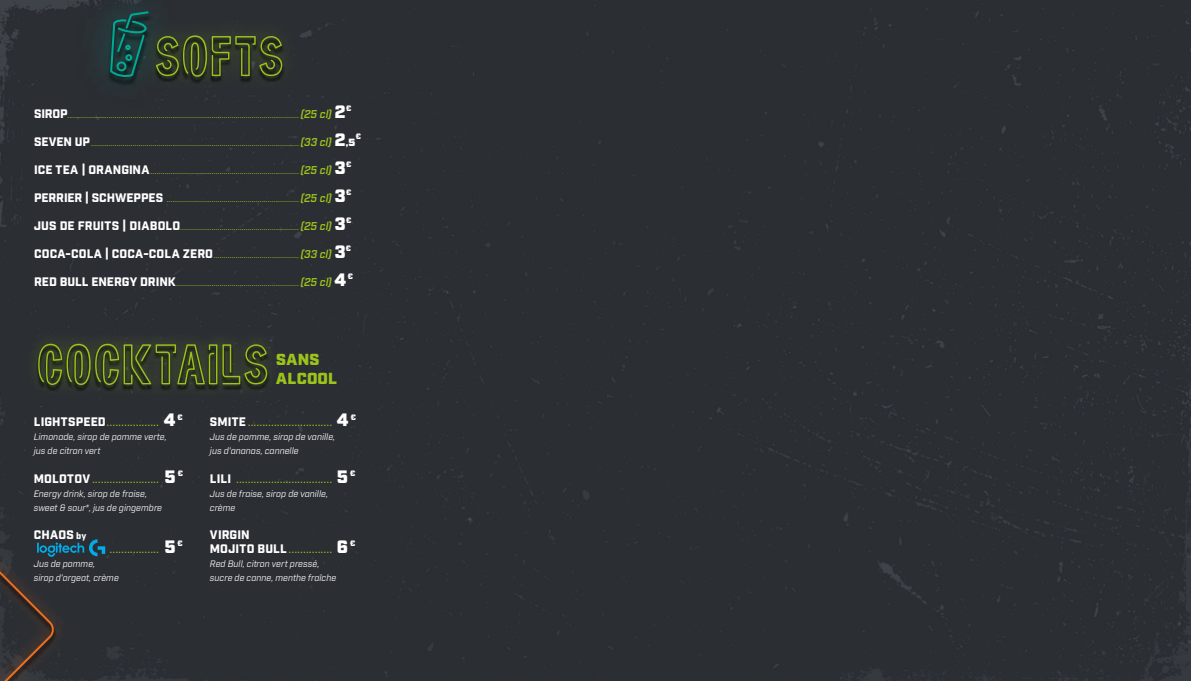
<style>
.page{position:relative;width:1191px;height:681px;background:#fff}
.page>*{position:absolute;margin:0;border:0;box-sizing:border-box;transform-origin:0 0}
.t1{font:50px "Neoneon";letter-spacing:-.015em;color:#9bc31c}
.t2{font:900 16px/19.2px "Industry";letter-spacing:.02em;color:#9bc31c}
.t3{font:13px "Industry";color:#9bc31c}
.t4{font:900 12px "Industry";letter-spacing:.015em;color:#fff}
.t5{font:italic 9px "Industry";color:#9bc31c}
.t6{font:italic 9px/14px "Industry";letter-spacing:.005em;color:#fff}
.t7{font:900 7.8px "Industry";color:#fff}
.s1{font-weight:900;font-style:normal;font-size:12px;color:#fff}
.s2{font-weight:600;font-size:11px}
.s3{font-weight:900;font-style:normal;font-size:17.9px;color:#fff}
.s4{font-weight:900;font-style:normal;font-size:10px;color:#fff}
.s5{font-weight:900;font-size:12px;color:#fff}
.s6{font-weight:900;font-size:17.9px;color:#fff}
.s7{font-size:9px}
</style>
<div class="page">
<div style="left:0;top:0;width:1191px;height:680px;background:#2b2e33"></div>
<div style="left:137px;top:15px;width:165px;height:81px;background:#9bc31c;opacity:.5"></div>
<svg style="left:64px;top:0;width:125px;height:134px"></svg>
<div style="left:22px;top:329px;width:260px;height:72px;background:#9bc31c;opacity:.6"></div>
<div style="left:0;top:517px;width:68px;height:163px;background:#2b2e33"></div>
<svg style="left:0;top:531px;width:106px;height:149px"></svg>
<h1 class="t1" style="left:156px;top:25px;width:133px">SOFTS</h1>
<p class="t5" style="left:34px;top:109px;width:313px"><span class="s1">SIROP</span>.....................................................................................................................<span class="s2">(25 cl)</span> <span class="s3">2</span></p>
<p class="t7" style="left:346px;top:104px;width:7px">€</p>
<p class="t5" style="left:34px;top:137px;width:323px"><span class="s1">SEVEN UP</span> .........................................................................................................<span class="s2">(33 cl)</span> <span class="s3">2</span><span class="s4">,</span><span class="s3">5</span></p>
<p class="t7" style="left:356px;top:132px;width:7px">€</p>
<p class="t5" style="left:34px;top:165px;width:313px"><span class="s1">ICE TEA | ORANGINA</span> ...........................................................................<span class="s2">(25 cl)</span> <span class="s3">3</span></p>
<p class="t7" style="left:346px;top:160px;width:7px">€</p>
<p class="t5" style="left:34px;top:193px;width:313px"><span class="s1">PERRIER | SCHWEPPES</span> ...................................................................<span class="s2">(25 cl)</span> <span class="s3">3</span></p>
<p class="t7" style="left:346px;top:188px;width:7px">€</p>
<p class="t5" style="left:34px;top:221px;width:313px"><span class="s1">JUS DE FRUITS | DIABOLO</span>............................................................<span class="s2">(25 cl)</span> <span class="s3">3</span></p>
<p class="t7" style="left:346px;top:216px;width:7px">€</p>
<p class="t5" style="left:34px;top:249px;width:313px"><span class="s1">COCA-COLA | COCA-COLA ZERO</span>...........................................<span class="s2">(33 cl)</span> <span class="s3">3</span></p>
<p class="t7" style="left:346px;top:244px;width:7px">€</p>
<p class="t5" style="left:34px;top:277px;width:314px"><span class="s1">RED BULL ENERGY DRINK</span>..............................................................<span class="s2">(25 cl)</span> <span class="s3">4</span></p>
<p class="t7" style="left:348px;top:272px;width:7px">€</p>
<h1 class="t1" style="left:38px;top:333px;width:236px">COCKTAILS</h1>
<h2 class="t2" style="left:276px;top:351px;width:62px">SANS<br>ALCOOL</h2>
<h3 class="t3" style="left:34px;top:414px;width:143px"><span class="s5">LIGHTSPEED</span>.................. <span class="s6">4</span></h3>
<p class="t7" style="left:178px;top:412px;width:7px">€</p>
<p class="t6" style="left:34px;top:430px;width:134px">Limonade, sirop de pomme verte, jus de citron vert</p>
<h3 class="t3" style="left:34px;top:470px;width:143px"><span class="s5">MOLOTOV</span> ....................... <span class="s6">5</span></h3>
<p class="t7" style="left:178px;top:468px;width:7px">€</p>
<p class="t6" style="left:34px;top:486px;width:130px">Energy drink, sirop de fraise, sweet &amp; sour*, jus de gingembre</p>
<h3 class="t4" style="left:34px;top:526px;width:54px">CHAOS <span class="s7">by</span></h3>
<h3 class="t3" style="left:110px;top:540px;width:68px">................. <span class="s6">5</span></h3>
<p class="t7" style="left:178px;top:538px;width:7px">€</p>
<p class="t6" style="left:34px;top:556px;width:86px">Jus de pomme,<br>sirop d'orgeat, crème</p>
<h3 class="t3" style="left:210px;top:414px;width:140px"><span class="s5">SMITE</span> ............................. <span class="s6">4</span></h3>
<p class="t7" style="left:351px;top:412px;width:7px">€</p>
<p class="t6" style="left:210px;top:430px;width:127px">Jus de pomme, sirop de vanille, jus d'ananas, cannelle</p>
<h3 class="t3" style="left:210px;top:470px;width:140px"><span class="s5">LILI</span> ................................. <span class="s6">5</span></h3>
<p class="t7" style="left:350px;top:468px;width:7px">€</p>
<p class="t6" style="left:210px;top:486px;width:120px">Jus de fraise, sirop de vanille, crème</p>
<h3 class="t4" style="left:210px;top:526px;width:41px">VIRGIN</h3>
<h3 class="t3" style="left:210px;top:540px;width:140px"><span class="s5">MOJITO BULL</span> ............... <span class="s6">6</span></h3>
<p class="t7" style="left:350px;top:538px;width:7px">€</p>
<p class="t6" style="left:210px;top:556px;width:128px">Red Bull, citron vert pressé, sucre de canne, menthe fraîche</p>
</div>
